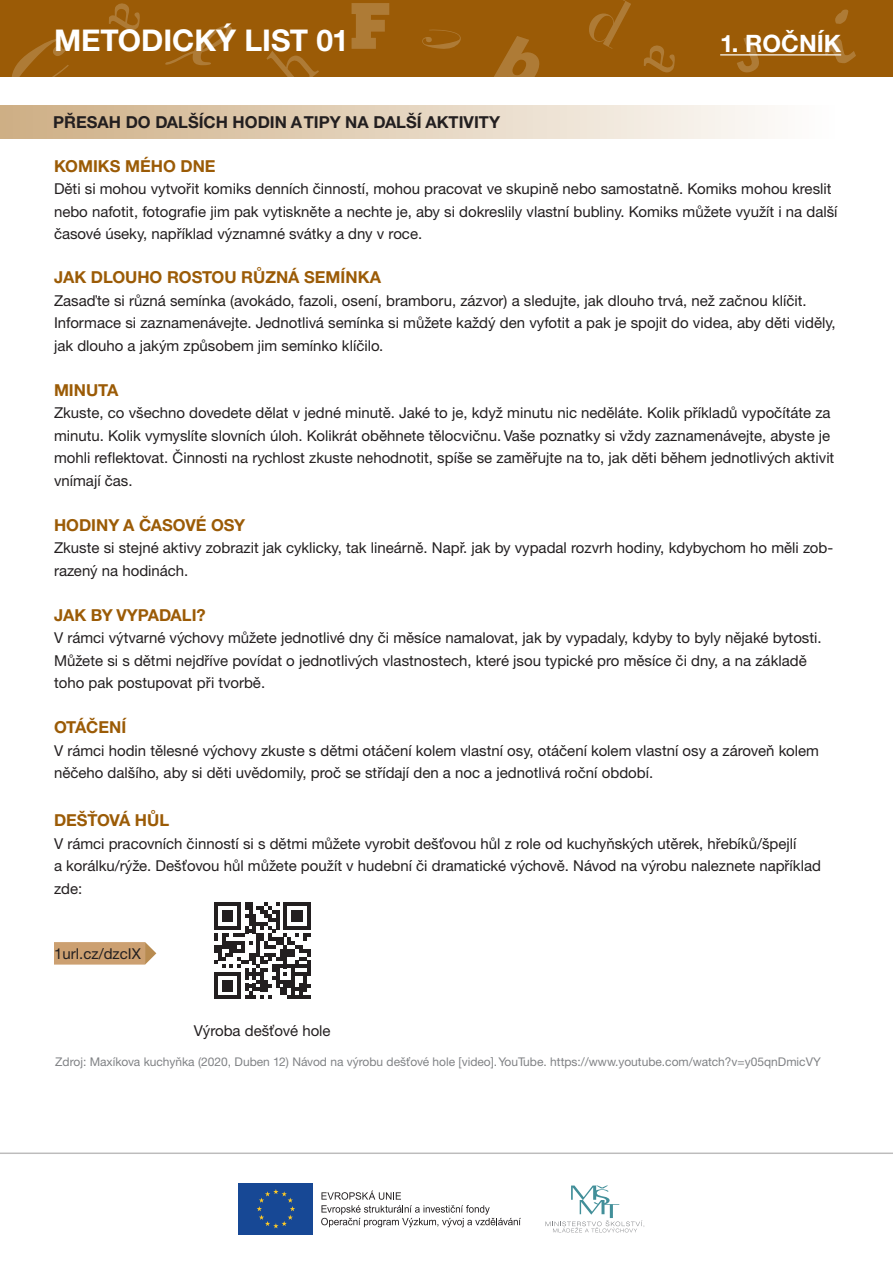
<style>
.page{position:relative;width:893px;height:1263px;background:#fff}
.page>*{position:absolute;margin:0;border:0;box-sizing:border-box;transform-origin:0 0}
.t1{font:700 30px "Helvetica Neue CE";color:#fff}
.t2{font:700 24px "Helvetica Neue CE";color:#fff}
.t3{font:700 16.5px "Helvetica Neue CE";color:#9b5b06}
.t4{font:700 16.5px "Helvetica Neue CE";color:#231f20}
.t5{font:15px/22.5px "Helvetica Neue CE";color:#231f20}
.t6{font:12px "Helvetica Neue CE";color:#808285}
</style>
<div class="page">
<div style="left:0;top:0;width:893px;height:77px;background:#9b5b06"></div>
<svg style="left:824px;top:10px;width:32px;height:53px"></svg>
<svg style="left:737px;top:36px;width:24px;height:37px"></svg>
<svg style="left:109px;top:3px;width:31px;height:28px"></svg>
<svg style="left:494px;top:36px;width:46px;height:41px"></svg>
<svg style="left:12px;top:38px;width:57px;height:39px"></svg>
<svg style="left:589px;top:0;width:42px;height:49px"></svg>
<svg style="left:165px;top:26px;width:67px;height:39px"></svg>
<svg style="left:352px;top:3px;width:37px;height:46px"></svg>
<svg style="left:266px;top:51px;width:53px;height:26px"></svg>
<svg style="left:644px;top:45px;width:31px;height:28px"></svg>
<svg style="left:422px;top:29px;width:39px;height:20px"></svg>
<hr style="left:720px;top:54px;width:121px;height:1px;background:#fff">
<hr style="left:0;top:1152px;width:893px;height:2px;background:#231f20">
<svg style="left:321px;top:1190px;width:200px;height:37px"></svg>
<div style="left:237px;top:1181px;width:78px;height:56px;background:linear-gradient(to right,#fff,#fff)"></div>
<div style="left:239px;top:1183px;width:74px;height:51px;background:#174895"></div>
<svg style="left:257px;top:1189px;width:38px;height:39px"></svg>
<svg style="left:545px;top:1185px;width:100px;height:47px"></svg>
<div style="left:0;top:105px;width:838px;height:33px;background:linear-gradient(to right,#ceaf85,#fefefe)"></div>
<svg style="left:214px;top:902px;width:97px;height:97px"></svg>
<div style="left:54px;top:942px;width:91px;height:22px;background:#cca071"></div>
<svg style="left:145px;top:942px;width:11px;height:22px"></svg>
<h1 class="t1" style="left:54px;top:22px;width:296px">METODICKÝ LIST 01</h1>
<h2 class="t2" style="left:720px;top:29px;width:122px">1. ROČNÍK</h2>
<p class="t4" style="left:53px;top:112px;width:448px">PŘESAH DO DALŠÍCH HODIN A TIPY NA DALŠÍ AKTIVITY</p>
<p class="t3" style="left:54px;top:155px;width:163px">KOMIKS MÉHO DNE</p>
<p class="t5" style="left:54px;top:178px;width:785px">Děti si mohou vytvořit komiks denních činností, mohou pracovat ve skupině nebo samostatně. Komiks mohou kreslit nebo nafotit, fotografie jim pak vytiskněte a nechte je, aby si dokreslily vlastní bubliny. Komiks můžete využít i na další časové úseky, například významné svátky a dny v roce.</p>
<p class="t3" style="left:54px;top:267px;width:329px">JAK DLOUHO ROSTOU RŮZNÁ SEMÍNKA</p>
<p class="t5" style="left:54px;top:289px;width:783px">Zasaďte si různá semínka (avokádo, fazoli, osení, bramboru, zázvor) a sledujte, jak dlouho trvá, než začnou klíčit.<br>Informace si zaznamenávejte. Jednotlivá semínka si můžete každý den vyfotit a pak je spojit do videa, aby děti viděly, jak dlouho a jakým způsobem jim semínko klíčilo.</p>
<p class="t3" style="left:54px;top:380px;width:66px">MINUTA</p>
<p class="t5" style="left:54px;top:402px;width:782px">Zkuste, co všechno dovedete dělat v jedné minutě. Jaké to je, když minutu nic neděláte. Kolik příkladů vypočítáte za minutu. Kolik vymyslíte slovních úloh. Kolikrát oběhnete tělocvičnu. Vaše poznatky si vždy zaznamenávejte, abyste je mohli reflektovat. Činnosti na rychlost zkuste nehodnotit, spíše se zaměřujte na to, jak děti během jednotlivých aktivit vnímají čas.</p>
<p class="t3" style="left:54px;top:515px;width:193px">HODINY A ČASOVÉ OSY</p>
<p class="t5" style="left:54px;top:537px;width:781px">Zkuste si stejné aktivy zobrazit jak cyklicky, tak lineárně. Např. jak by vypadal rozvrh hodiny, kdybychom ho měli zob&shy;razený na hodinách.</p>
<p class="t3" style="left:54px;top:605px;width:153px">JAK BY VYPADALI?</p>
<p class="t5" style="left:54px;top:627px;width:769px">V rámci výtvarné výchovy můžete jednotlivé dny či měsíce namalovat, jak by vypadaly, kdyby to byly nějaké bytosti.<br>Můžete si s dětmi nejdříve povídat o jednotlivých vlastnostech, které jsou typické pro měsíce či dny, a na základě toho pak postupovat při tvorbě.</p>
<p class="t3" style="left:54px;top:717px;width:74px">OTÁČENÍ</p>
<p class="t5" style="left:54px;top:739px;width:766px">V rámci hodin tělesné výchovy zkuste s dětmi otáčení kolem vlastní osy, otáčení kolem vlastní osy a zároveň kolem něčeho dalšího, aby si děti uvědomily, proč se střídají den a noc a jednotlivá roční období.</p>
<p class="t3" style="left:54px;top:810px;width:117px">DEŠŤOVÁ HŮL</p>
<p class="t5" style="left:54px;top:832px;width:768px">V rámci pracovních činností si s dětmi můžete vyrobit dešťovou hůl z role od kuchyňských utěrek, hřebíků/špejlí<br>a korálku/rýže. Dešťovou hůl můžete použít v hudební či dramatické výchově. Návod na výrobu naleznete například zde:</p>
<p class="t5" style="left:54px;top:943px;width:88px">1url.cz/dzcIX</p>
<p class="t5" style="left:194px;top:1019px;width:138px">Výroba dešťové hole</p>
<p class="t6" style="left:55px;top:1054px;width:767px">Zdroj: Maxíkova kuchyňka (2020, Duben 12) Návod na výrobu dešťové hole [video]. YouTube. https://www.youtube.com/watch?v=y05qnDmicVY</p>
</div>
